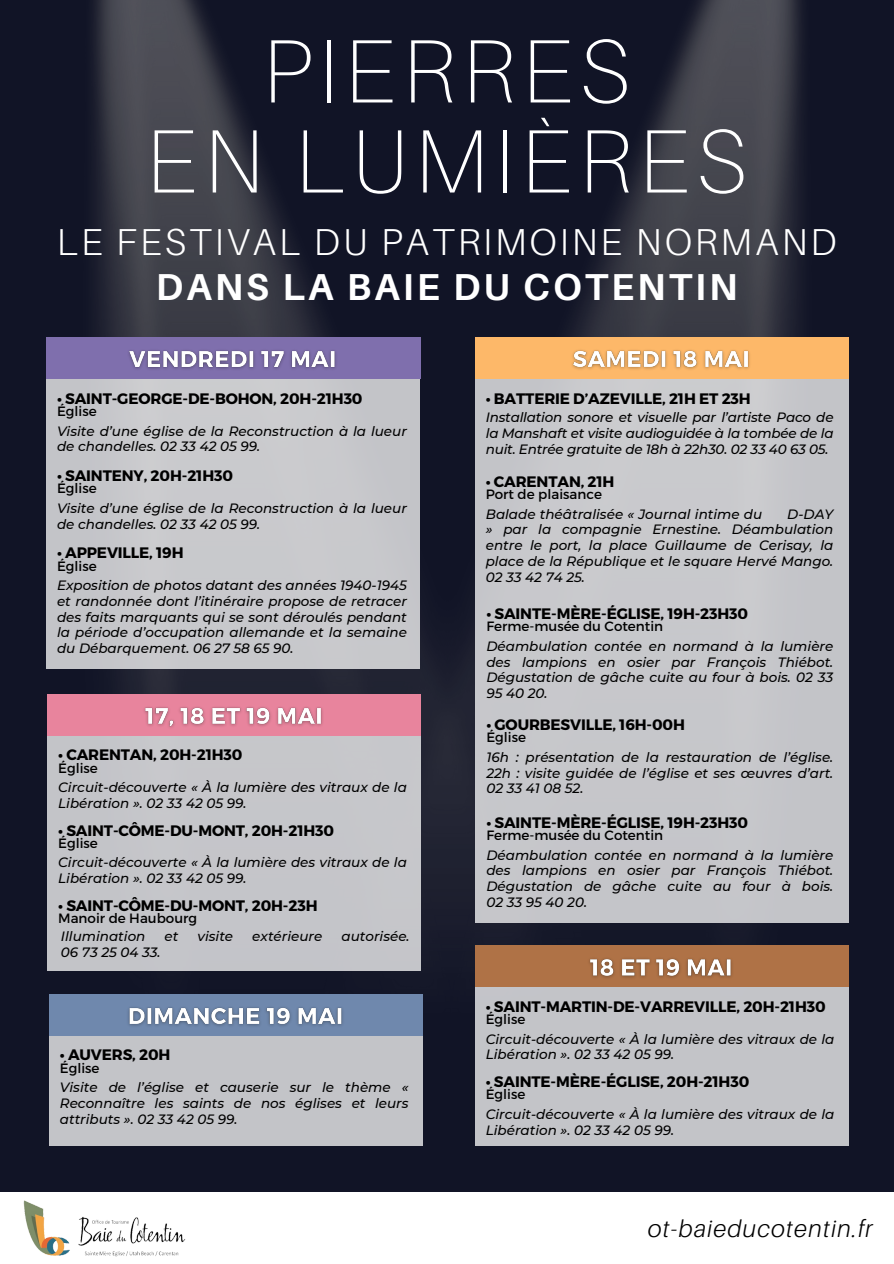
<style>
.page{position:relative;width:894px;height:1264px;background:#fff}
.page>*{position:absolute;margin:0;border:0;box-sizing:border-box;transform-origin:0 0}
.t1{font:100 90px/90px "Aileron";letter-spacing:.08em;color:#fff;text-align:center}
.t2{font:300 37.5px/45px "Aileron";letter-spacing:.08em;color:#fff;text-align:center}
.t3{font:italic 300 24px "Aileron";letter-spacing:.05em;color:#000}
.t4{font:700 15.15px "Montserrat";letter-spacing:-.01em;color:#000}
.t5{font:italic 500 13.5px/15.8px "Montserrat";color:#000;text-align:justify}
.t6{font:13.5px "Montserrat";color:#000}
.s1{font-weight:700}
</style>
<div class="page">
<div style="left:0;top:0;width:893px;height:1263px;background:#111426"></div>
<img style="left:67px;top:0;width:759px;height:1064px">
<div style="left:0;top:1192px;width:893px;height:71px;background:#fff"></div>
<img style="left:23px;top:1200px;width:162px;height:56px">
<div style="left:47px;top:375px;width:373px;height:294px;background:#c8c8cc"></div>
<div style="left:46px;top:337px;width:374px;height:42px;background:#7f6fad"></div>
<div style="left:47px;top:715px;width:373px;height:255px;background:#c5c5c9"></div>
<div style="left:47px;top:694px;width:373px;height:41px;background:#e8849d"></div>
<div style="left:474px;top:358px;width:374px;height:564px;background:#c6c7cb"></div>
<div style="left:474px;top:337px;width:374px;height:42px;background:#fdb869"></div>
<div style="left:474px;top:966px;width:374px;height:179px;background:#c3c4c8"></div>
<div style="left:474px;top:945px;width:374px;height:42px;background:#af7246"></div>
<div style="left:49px;top:1014px;width:373px;height:131px;background:#c3c4c8"></div>
<div style="left:49px;top:994px;width:373px;height:41px;background:#6f88ad"></div>
<img style="left:129px;top:350px;width:207px;height:19px">
<img style="left:144px;top:707px;width:179px;height:21px">
<img style="left:572px;top:350px;width:178px;height:20px">
<img style="left:589px;top:958px;width:143px;height:20px">
<img style="left:128px;top:1007px;width:215px;height:19px">
<h1 class="t1" style="left:146px;top:24px;width:603px">PIERRES<br>EN LUMIÈRES</h1>
<h2 class="t2" style="left:57px;top:219px;width:781px">LE FESTIVAL DU PATRIMOINE NORMAND<br><span class="s1">DANS LA BAIE DU COTENTIN</span></h2>
<p class="t4" style="left:57px;top:388px;width:307px">• SAINT-GEORGE-DE-BOHON, 20H-21H30</p>
<p class="t6" style="left:57px;top:402px;width:41px">Église</p>
<p class="t5" style="left:57px;top:423px;width:351px">Visite d’une église de la Reconstruction à la lueur de chandelles. 02 33 42 05 99.</p>
<p class="t4" style="left:57px;top:465px;width:177px">• SAINTENY, 20H-21H30</p>
<p class="t6" style="left:57px;top:480px;width:41px">Église</p>
<p class="t5" style="left:57px;top:500px;width:351px">Visite d’une église de la Reconstruction à la lueur de chandelles. 02 33 42 05 99.</p>
<p class="t4" style="left:57px;top:543px;width:128px">• APPEVILLE, 19H</p>
<p class="t6" style="left:57px;top:557px;width:41px">Église</p>
<p class="t5" style="left:57px;top:577px;width:351px">Exposition de photos datant des années 1940-1945 et randonnée dont l’itinéraire propose de retracer des faits marquants qui se sont déroulés pendant la période d’occupation allemande et la semaine du Débarquement. 06 27 58 65 90.</p>
<p class="t4" style="left:58px;top:745px;width:186px">• CARENTAN, 20H-21H30</p>
<p class="t6" style="left:58px;top:759px;width:41px">Église</p>
<p class="t5" style="left:58px;top:779px;width:350px">Circuit-découverte « À la lumière des vitraux de la<br>Libération ». 02 33 42 05 99.</p>
<p class="t4" style="left:58px;top:820px;width:277px">• SAINT-CÔME-DU-MONT, 20H-21H30</p>
<p class="t6" style="left:58px;top:834px;width:41px">Église</p>
<p class="t5" style="left:58px;top:854px;width:350px">Circuit-découverte « À la lumière des vitraux de la<br>Libération ». 02 33 42 05 99.</p>
<p class="t4" style="left:58px;top:895px;width:261px">• SAINT-CÔME-DU-MONT, 20H-23H</p>
<p class="t6" style="left:58px;top:909px;width:140px">Manoir de Haubourg</p>
<p class="t5" style="left:61px;top:928px;width:86px">Illumination</p>
<p class="t5" style="left:164px;top:928px;width:15px">et</p>
<p class="t5" style="left:197px;top:928px;width:37px">visite</p>
<p class="t5" style="left:252px;top:928px;width:72px">extérieure</p>
<p class="t5" style="left:341px;top:928px;width:70px">autorisée.</p>
<p class="t5" style="left:61px;top:944px;width:101px">06 73 25 04 33.</p>
<p class="t4" style="left:60px;top:1045px;width:112px">• AUVERS, 20H</p>
<p class="t6" style="left:60px;top:1059px;width:41px">Église</p>
<p class="t5" style="left:60px;top:1079px;width:350px">Visite de l’église et causerie sur le thème « Reconnaître les saints de nos églises et leurs attributs ». 02 33 42 05 99.</p>
<p class="t4" style="left:485px;top:388px;width:266px">• BATTERIE D’AZEVILLE, 21H ET 23H</p>
<p class="t5" style="left:485px;top:409px;width:349px">Installation sonore et visuelle par l’artiste Paco de la Manshaft et visite audioguidée à la tombée de la nuit. Entrée gratuite de 18h à 22h30. 02 33 40 63 05.</p>
<p class="t4" style="left:485px;top:471px;width:130px">• CARENTAN, 21H</p>
<p class="t6" style="left:485px;top:485px;width:118px">Port de plaisance</p>
<p class="t5" style="left:485px;top:506px;width:278px">Balade théâtralisée « Journal intime du</p>
<p class="t5" style="left:485px;top:506px;width:349px;text-indent:301px">D-DAY » par la compagnie Ernestine. Déambulation entre le port, la place Guillaume de Cerisay, la place de la République et le square Hervé Mango.<br>02 33 42 74 25.</p>
<p class="t4" style="left:486px;top:604px;width:263px">• SAINTE-MÈRE-ÉGLISE, 19H-23H30</p>
<p class="t6" style="left:486px;top:618px;width:178px">Ferme-musée du Cotentin</p>
<p class="t5" style="left:486px;top:638px;width:348px">Déambulation contée en normand à la lumière des lampions en osier par François Thiébot.<br>Dégustation de gâche cuite au four à bois. 02 33<br>95 40 20.</p>
<p class="t4" style="left:486px;top:714px;width:200px">• GOURBESVILLE, 16H-00H</p>
<p class="t6" style="left:486px;top:728px;width:41px">Église</p>
<p class="t5" style="left:486px;top:749px;width:348px">16h : présentation de la restauration de l’église.<br>22h : visite guidée de l’église et ses œuvres d’art.<br>02 33 41 08 52.</p>
<p class="t4" style="left:486px;top:812px;width:263px">• SAINTE-MÈRE-ÉGLISE, 19H-23H30</p>
<p class="t6" style="left:486px;top:826px;width:178px">Ferme-musée du Cotentin</p>
<p class="t5" style="left:486px;top:847px;width:348px">Déambulation contée en normand à la lumière des lampions en osier par François Thiébot.<br>Dégustation de gâche cuite au four à bois.<br>02 33 95 40 20.</p>
<p class="t4" style="left:485px;top:996px;width:341px">• SAINT-MARTIN-DE-VARREVILLE, 20H-21H30</p>
<p class="t6" style="left:485px;top:1010px;width:41px">Église</p>
<p class="t5" style="left:485px;top:1030px;width:350px">Circuit-découverte « À la lumière des vitraux de la<br>Libération ». 02 33 42 05 99.</p>
<p class="t4" style="left:485px;top:1071px;width:265px">• SAINTE-MÈRE-ÉGLISE, 20H-21H30</p>
<p class="t6" style="left:485px;top:1085px;width:41px">Église</p>
<p class="t5" style="left:485px;top:1105px;width:350px">Circuit-découverte « À la lumière des vitraux de la<br>Libération ». 02 33 42 05 99.</p>
<h5 class="t3" style="left:647px;top:1213px;width:226px">ot-baieducotentin.fr</h5>
</div>
